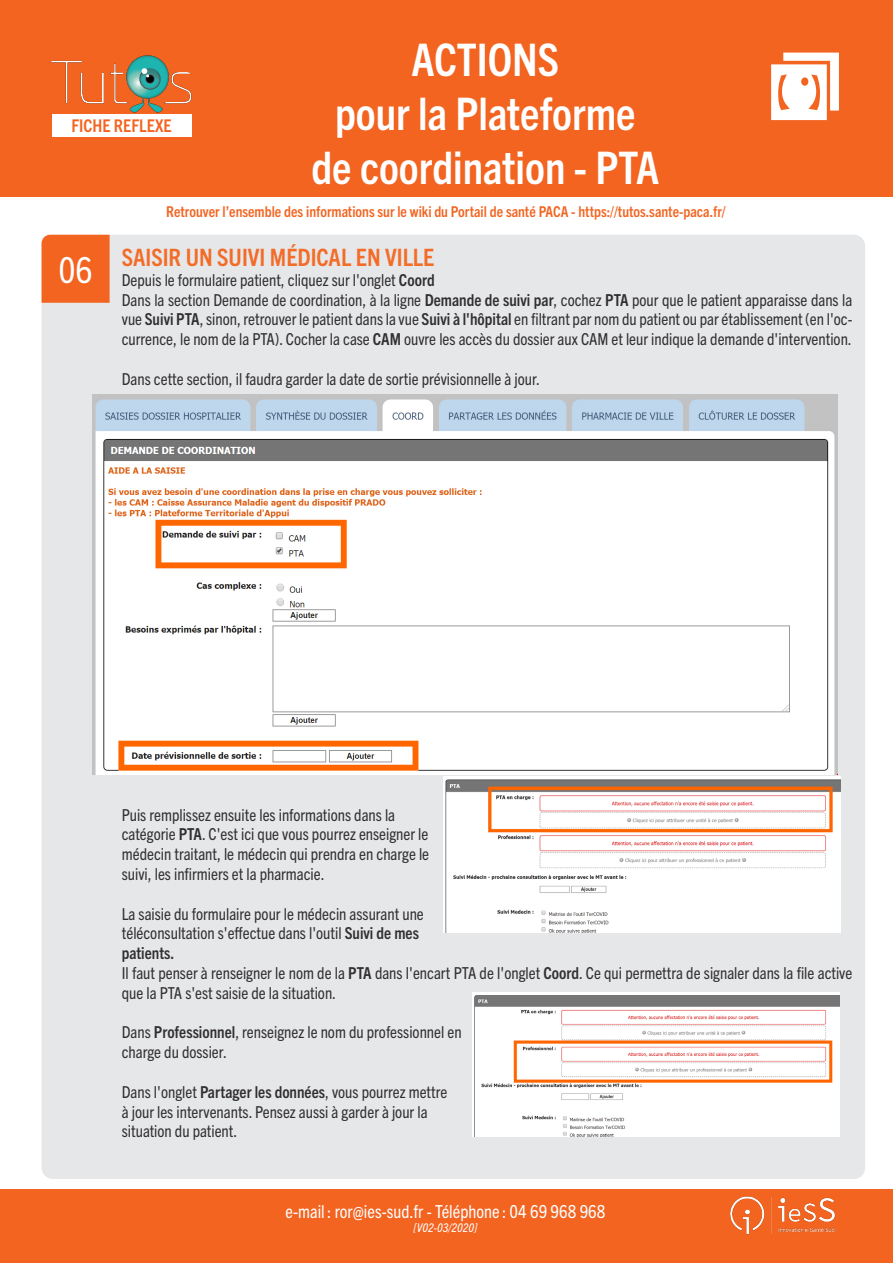
<style>
.page{position:relative;width:893px;height:1263px;background:#fff}
.page>*{position:absolute;margin:0;border:0;box-sizing:border-box;transform-origin:0 0}
.t1{font:700 condensed 45px/54px "Trade Gothic Next LT Pro";color:#fff;text-align:center}
.t2{font:condensed 36px "Trade Gothic Next LT Pro";color:#fff}
.t3{font:700 condensed 24px "Trade Gothic Next LT Pro";color:#f36c28}
.t4{font:condensed 18px "Trade Gothic Next LT Pro";color:#fff}
.t5{font:700 condensed 17.55px "Trade Gothic Next LT Pro";color:#f36421}
.t6{font:condensed 16.5px/19.8px "Trade Gothic Next LT Pro";color:#312f30;text-align:justify}
.t7{font:700 condensed 16.5px "Trade Gothic Next LT Pro";color:#312f30}
.t8{font:700 condensed 15px "Trade Gothic Next LT Pro";color:#f36421}
.t9{font:italic condensed 12px "Trade Gothic Next LT Pro";color:#fff}
.s1{font-weight:700}
</style>
<div class="page">
<div style="left:0;top:0;width:893px;height:197px;background:#f36421"></div>
<svg style="left:771px;top:53px;width:68px;height:67px"></svg>
<div style="left:0;top:1189px;width:893px;height:74px;background:#f36421"></div>
<img style="left:730px;top:1196px;width:105px;height:39px">
<div style="left:52px;top:114px;width:139px;height:22px;background:#fff"></div>
<img style="left:51px;top:55px;width:141px;height:58px">
<div style="left:42px;top:235px;width:823px;height:944px;background:#e6e7e9;border-radius:11px"></div>
<div style="left:42px;top:235px;width:68px;height:68px;background:#f36421"></div>
<img style="left:93px;top:394px;width:745px;height:381px">
<img style="left:443px;top:777px;width:397px;height:155px">
<img style="left:472px;top:992px;width:367px;height:144px">
<p class="t5" style="left:71px;top:114px;width:102px">FICHE REFLEXE</p>
<h1 class="t1" style="left:311px;top:30px;width:349px">ACTIONS<br>pour la Plateforme de coordination - PTA</h1>
<p class="t2" style="left:58px;top:245px;width:36px">06</p>
<p class="t8" style="left:166px;top:201px;width:561px">Retrouver l’ensemble des informations sur le wiki du Portail de santé PACA - https://tutos.sante-paca.fr/</p>
<p class="t3" style="left:122px;top:241px;width:314px">SAISIR UN SUIVI MÉDICAL EN VILLE</p>
<p class="t6" style="left:122px;top:269px;width:314px">Depuis le formulaire patient, cliquez sur l'onglet <span class="s1">Coord</span></p>
<p class="t6" style="left:122px;top:289px;width:732px">Dans la section Demande de coordination, à la ligne <span class="s1">Demande de suivi par</span>, cochez <span class="s1">PTA</span> pour que le patient apparaisse dans la vue <span class="s1">Suivi PTA</span>, sinon, retrouver le patient dans la vue <span class="s1">Suivi à l'hôpital</span> en filtrant par nom du patient ou par établissement (en l'oc&shy;currence, le nom de la PTA). Cocher la case <span class="s1">CAM</span> ouvre les accès du dossier aux CAM et leur indique la demande d'intervention.</p>
<p class="t6" style="left:122px;top:368px;width:420px">Dans cette section, il faudra garder la date de sortie prévisionnelle à jour.</p>
<p class="t6" style="left:122px;top:803px;width:275px">Puis remplissez ensuite les informations dans la</p>
<p class="t6" style="left:122px;top:823px;width:308px">catégorie <span class="s1">PTA</span>. C'est ici que vous pourrez enseigner le</p>
<p class="t6" style="left:122px;top:843px;width:309px">médecin traitant, le médecin qui prendra en charge le</p>
<p class="t6" style="left:122px;top:863px;width:204px">suivi, les infirmiers et la pharmacie.</p>
<p class="t6" style="left:122px;top:902px;width:304px">La saisie du formulaire pour le médecin assurant une</p>
<p class="t6" style="left:122px;top:922px;width:299px">téléconsultation s'effectue dans l'outil <span class="s1">Suivi de mes</span></p>
<p class="t7" style="left:122px;top:942px;width:54px">patients.</p>
<p class="t6" style="left:122px;top:962px;width:732px">Il faut penser à renseigner le nom de la <span class="s1">PTA</span> dans l'encart PTA de l'onglet <span class="s1">Coord</span>. Ce qui permettra de signaler dans la file active que la PTA s'est saisie de la situation.</p>
<p class="t6" style="left:122px;top:1021px;width:341px">Dans <span class="s1">Professionnel</span>, renseignez le nom du professionnel en</p>
<p class="t6" style="left:122px;top:1041px;width:107px">charge du dossier.</p>
<p class="t6" style="left:122px;top:1081px;width:327px">Dans l'onglet <span class="s1">Partager les données</span>, vous pourrez mettre</p>
<p class="t6" style="left:122px;top:1100px;width:307px">à jour les intervenants. Pensez aussi à garder à jour la</p>
<p class="t6" style="left:122px;top:1120px;width:117px">situation du patient.</p>
<p class="t4" style="left:286px;top:1199px;width:321px">e-mail : ror@ies-sud.fr - Téléphone : 04 69 968 968</p>
<p class="t9" style="left:414px;top:1220px;width:65px">[V02-03/2020]</p>
</div>
